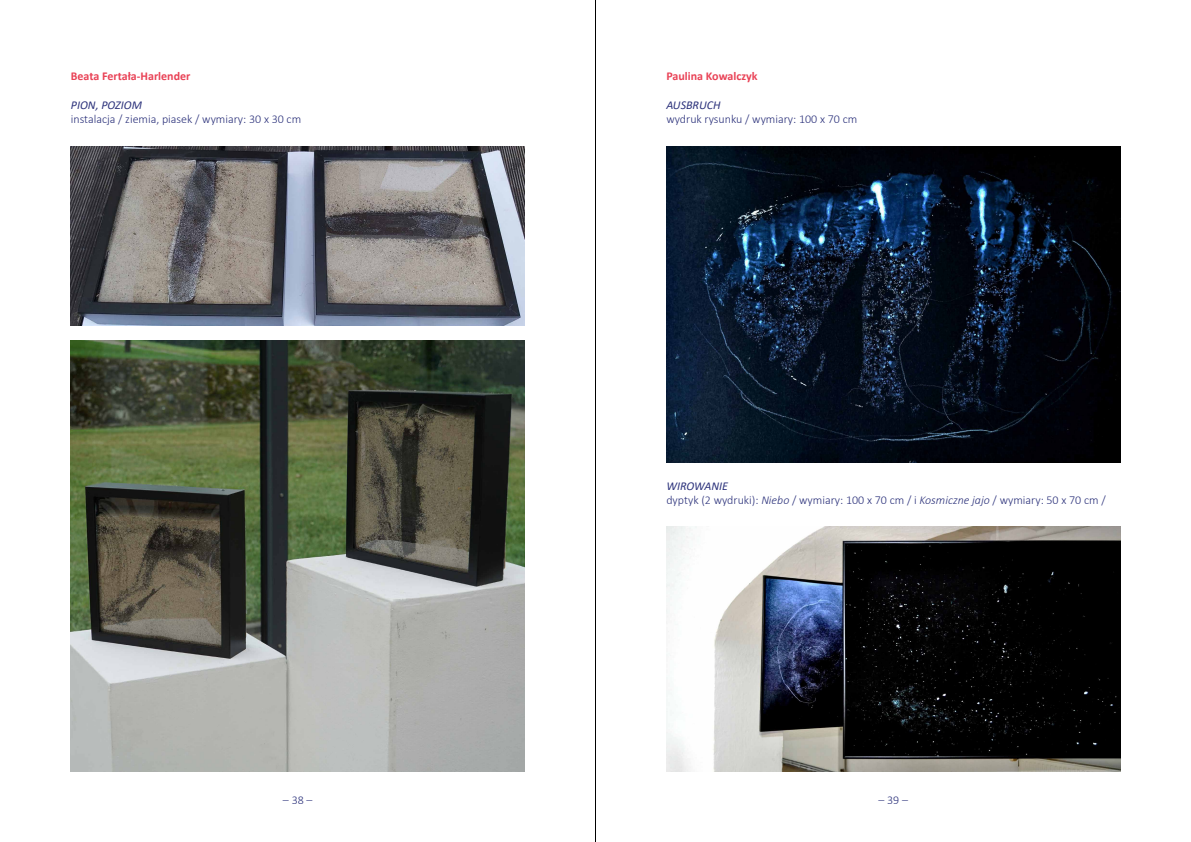
<style>
.page{position:relative;width:1191px;height:842px;background:#fff}
.page>*{position:absolute;margin:0;border:0;box-sizing:border-box;transform-origin:0 0}
.t1{font:300 12px/14.4px "Calibri";color:#2c327b}
.t2{font:700 12px "Calibri";color:#e94256}
.t3{font:italic 12px "Calibri";color:#2c327b}
.s1{font-weight:400;font-style:italic}
.s2{font-style:italic}
</style>
<div class="page">
<hr style="left:595px;top:0;width:1px;height:842px;background:#000">
<img style="left:666px;top:526px;width:454px;height:245px">
<img style="left:666px;top:147px;width:454px;height:316px">
<img style="left:71px;top:340px;width:453px;height:431px">
<img style="left:71px;top:147px;width:453px;height:178px">
<p class="t2" style="left:71px;top:67px;width:121px">Beata Fertała-Harlender</p>
<p class="t3" style="left:71px;top:96px;width:73px">PION, POZIOM</p>
<p class="t1" style="left:71px;top:112px;width:232px">instalacja / ziemia, piasek / wymiary: 30 x 30 cm</p>
<p class="t2" style="left:666px;top:67px;width:93px">Paulina Kowalczyk</p>
<p class="t3" style="left:666px;top:96px;width:56px">AUSBRUCH</p>
<p class="t1" style="left:666px;top:112px;width:192px">wydruk rysunku / wymiary: 100 x 70 cm</p>
<p class="t1" style="left:666px;top:478px;width:441px"><span class="s1">WIROWANIE<br></span>dyptyk (2 wydruki): <span class="s2">Niebo</span> / wymiary: 100 x 70 cm / i <span class="s2">Kosmiczne jajo</span> / wymiary: 50 x 70 cm /</p>
<p class="t1" style="left:283px;top:793px;width:31px">– 38 –</p>
<p class="t1" style="left:878px;top:793px;width:31px">– 39 –</p>
</div>
